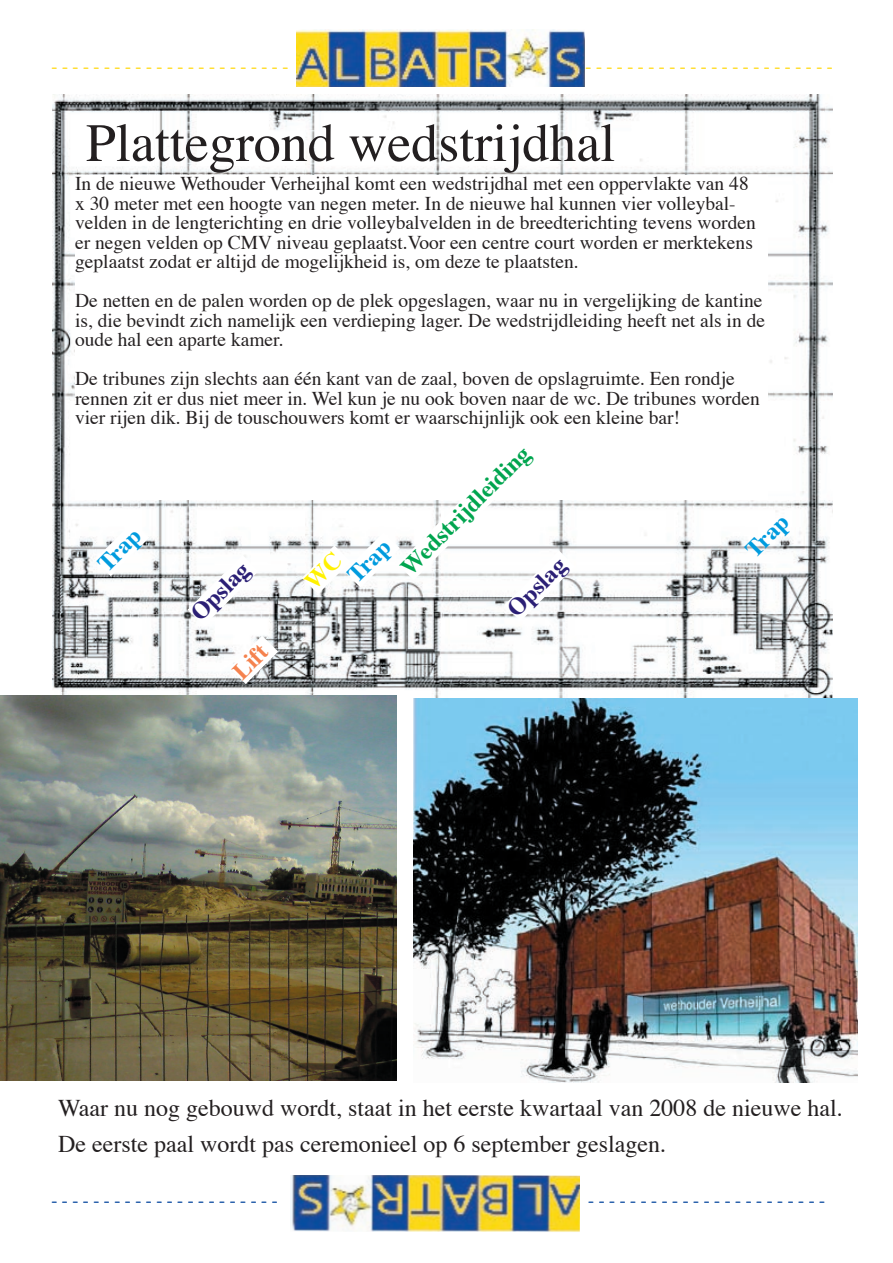
<style>
.page{position:relative;width:893px;height:1263px;background:#fff}
.page>*{position:absolute;margin:0;border:0;box-sizing:border-box;transform-origin:0 0}
.t1{font:54px "Times";color:#231f20}
.t2{font:24px/36px "Times";color:#231f20}
.t3{font:700 24px "Times";color:#00a54f}
.t4{font:700 24px "Times";color:#009bde}
.t5{font:700 24px "Times";color:#2b1f75}
.t6{font:700 24px "Times";color:#f5824e}
.t7{font:19.5px/19.5px "Times";color:#231f20}
.t8{font:18px "Times";color:#ffda19}
.t9{font:18px "Times";color:#0f4da1}
</style>
<div class="page">
<img style="left:290px;top:1175px;width:290px;height:57px">
<img style="left:297px;top:30px;width:288px;height:56px">
<img style="left:53px;top:94px;width:779px;height:607px">
<div style="left:75px;top:176px;width:692px;height:324px;background:#fff"></div>
<svg style="left:95px;top:521px;width:54px;height:55px"></svg>
<svg style="left:188px;top:555px;width:71px;height:71px"></svg>
<svg style="left:230px;top:635px;width:48px;height:49px"></svg>
<img style="left:414px;top:699px;width:443px;height:383px">
<img style="left:0;top:695px;width:397px;height:385px">
<svg style="left:302px;top:500px;width:273px;height:121px"></svg>
<p class="t8" style="left:52px;top:55px;width:238px">- - - - - - - - - - - - - - - - - - - - - - -</p>
<p class="t8" style="left:585px;top:55px;width:249px">- - - - - - - - - - - - - - - - - - - - - - - -</p>
<h1 class="t1" style="left:86px;top:109px;width:531px">Plattegrond wedstrijdhal</h1>
<p class="t7" style="left:75px;top:175px;width:682px">In de nieuwe Wethouder Verheijhal komt een wedstrijdhal met een oppervlakte van 48 x 30 meter met een hoogte van negen meter. In de nieuwe hal kunnen vier volleybal&shy;velden in de lengterichting en drie volleybalvelden in de breedterichting tevens worden er negen velden op CMV niveau geplaatst.Voor een centre court worden er merktekens geplaatst zodat er altijd de mogelijkheid is, om deze te plaatsten.</p>
<p class="t7" style="left:75px;top:292px;width:691px">De netten en de palen worden op de plek opgeslagen, waar nu in vergelijking de kantine is, die bevindt zich namelijk een verdieping lager. De wedstrijdleiding heeft net als in de oude hal een aparte kamer.</p>
<p class="t7" style="left:75px;top:370px;width:686px">De tribunes zijn slechts aan één kant van de zaal, boven de opslagruimte. Een rondje rennen zit er dus niet meer in. Wel kun je nu ook boven naar de wc. De tribunes worden vier rijen dik. Bij de touschouwers komt er waarschijnlijk ook een kleine bar!</p>
<p class="t4" style="left:90px;top:555px;width:52px;rotate:-45deg">Trap</p>
<p class="t5" style="left:183px;top:605px;width:74px;rotate:-45deg">Opslag</p>
<p class="t6" style="left:225px;top:663px;width:40px;rotate:-45deg">Lift</p>
<p class="t3" style="left:393px;top:560px;width:174px;rotate:-45deg">Wedstrijdleiding</p>
<p class="t4" style="left:340px;top:567px;width:52px;rotate:-45deg">Trap</p>
<p class="t5" style="left:500px;top:601px;width:74px;rotate:-45deg">Opslag</p>
<p class="t4" style="left:738px;top:542px;width:52px;rotate:-45deg">Trap</p>
<p class="t2" style="left:58px;top:1091px;width:786px">Waar nu nog gebouwd wordt, staat in het eerste kwartaal van 2008 de nieuwe hal.<br>De eerste paal wordt pas ceremonieel op 6 september geslagen.</p>
<p class="t9" style="left:51px;top:1189px;width:228px">- - - - - - - - - - - - - - - - - - - - - -</p>
<p class="t9" style="left:588px;top:1189px;width:238px">- - - - - - - - - - - - - - - - - - - - - - -</p>
</div>
